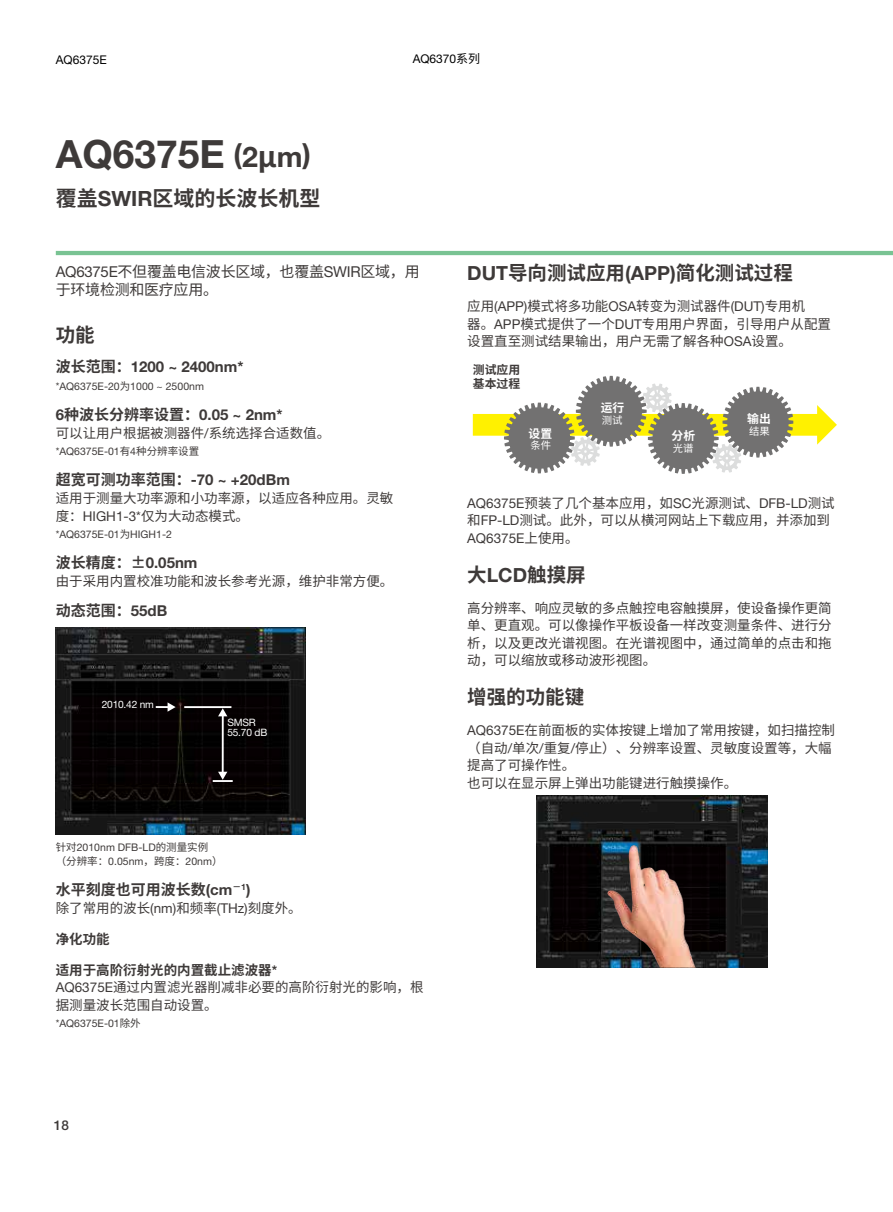
<style>
.page{position:relative;width:893px;height:1212px;background:#fff}
.page>*{position:absolute;margin:0;border:0;box-sizing:border-box;transform-origin:0 0}
.t1{font:700 39px "Helvetica Neue LT Pro";color:#3e3a39}
.t2{font:700 21px "Noto Sans Hans";color:#3e3a39}
.t3{font:700 19.5px "Noto Sans Hans";color:#3e3a39}
.t4{font:700 15px "Helvetica Neue LT Pro";color:#3e3a39}
.t5{font:15px/18px "Noto Sans Hans";letter-spacing:-.02em;color:#3e3a39}
.t6{font:700 15px "Noto Sans Hans";color:#3e3a39}
.t7{font:13.5px/17.5px "Noto Sans Hans";color:#3e3a39}
.t8{font:13.5px "Helvetica Neue LT Std";color:#3e3a39}
.t9{font:700 13.5px "Noto Sans Hans";color:#3e3a39}
.t10{font:500 13.5px "Helvetica Neue LT Std";color:#3e3a39}
.t11{font:12px "Helvetica Neue LT Std";color:#000}
.t12{font:700 11.85px "Noto Sans Hans";color:#fff}
.t13{font:700 11.85px/14.2px "Noto Sans Hans";color:#3f3b3a}
.t14{font:10.5px "Helvetica Neue LT Std";color:#3e3a39}
.t15{font:10.5px "Noto Sans Hans";color:#3e3a39}
.t16{font:10.35px "Noto Sans Hans";color:#fff}
.t17{font:10.2px/10.1px "Helvetica Neue LT Std";letter-spacing:-.02em;color:#fff}
.s1{font-size:28.5px}
.s2{font-family:"Noto Sans Hans";font-size:28.5px}
.s3{font-family:"Helvetica Neue LT Pro"}
.s4{font-family:"Noto Sans Hans"}
.s5{font-family:"Helvetica Neue LT Std"}
.s6{font-weight:700}
.s7{font-family:"Helvetica Neue LT Pro";font-weight:700}
</style>
<div class="page">
<hr style="left:56px;top:251px;width:837px;height:4px;background:#79c393">
<img style="left:537px;top:795px;width:230px;height:173px">
<img style="left:607px;top:845px;width:89px;height:123px">
<img style="left:56px;top:627px;width:249px;height:208px">
<hr style="left:222px;top:714px;width:2px;height:59px;background:#fff">
<svg style="left:218px;top:772px;width:9px;height:8px"></svg>
<svg style="left:218px;top:708px;width:9px;height:8px"></svg>
<hr style="left:213px;top:780px;width:20px;height:2px;background:#fff">
<hr style="left:184px;top:706px;width:47px;height:2px;background:#fff">
<svg style="left:156px;top:702px;width:20px;height:10px"></svg>
<div style="left:473px;top:414px;width:347px;height:22px;background:#fff100"></div>
<svg style="left:817px;top:405px;width:20px;height:40px"></svg>
<svg style="left:504px;top:376px;width:289px;height:98px"></svg>
<p class="t11" style="left:56px;top:52px;width:52px">AQ6375E</p>
<h1 class="t1" style="left:56px;top:130px;width:257px">AQ6375E <span class="s1">(2</span><span class="s2">μ</span><span class="s1">m)</span></h1>
<h2 class="t2" style="left:56px;top:186px;width:266px">覆盖<span class="s3">SWIR</span>区域的长波长机型</h2>
<p class="t11" style="left:413px;top:51px;width:69px">AQ6370<span class="s4">系列</span></p>
<p class="t5" style="left:56px;top:262px;width:365px"><span class="s5">AQ6375E</span>不但覆盖电信波长区域，也覆盖<span class="s5">SWIR</span>区域，用于环境检测和医疗应用。</p>
<h3 class="t3" style="left:56px;top:324px;width:40px">功能</h3>
<p class="t4" style="left:56px;top:358px;width:189px"><span class="s4">波长范围：</span>1200 ~ 2400nm*</p>
<p class="t14" style="left:56px;top:380px;width:150px">*AQ6375E-20<span class="s4">为</span>1000 ~ 2500nm</p>
<p class="t4" style="left:56px;top:405px;width:228px">6<span class="s4">种波长分辨率设置：</span>0.05 ~ 2nm*</p>
<p class="t7" style="left:56px;top:425px;width:276px">可以让用户根据被测器件<span class="s5">/</span>系统选择合适数值。</p>
<p class="t14" style="left:56px;top:445px;width:145px">*AQ6375E-01<span class="s4">有</span>4<span class="s4">种分辨率设置</span></p>
<p class="t4" style="left:56px;top:470px;width:236px"><span class="s4">超宽可测功率范围：</span>-70 ~ +20dBm</p>
<p class="t7" style="left:56px;top:490px;width:339px">适用于测量大功率源和小功率源，以适应各种应用。灵敏度：<span class="s5">HIGH1-3*</span>仅为大动态模式。</p>
<p class="t14" style="left:56px;top:528px;width:118px">*AQ6375E-01<span class="s4">为</span>HIGH1-2</p>
<p class="t6" style="left:56px;top:554px;width:143px">波长精度：±<span class="s3">0.05nm</span></p>
<p class="t7" style="left:56px;top:573px;width:339px">由于采用内置校准功能和波长参考光源，维护非常方便。</p>
<p class="t6" style="left:56px;top:602px;width:113px">动态范围：<span class="s3">55dB</span></p>
<p class="t17" style="left:102px;top:699px;width:54px">2010.42 nm</p>
<p class="t17" style="left:227px;top:718px;width:41px">SMSR<br>55.70 dB</p>
<p class="t14" style="left:56px;top:841px;width:154px"><span class="s4">针对</span>2010nm DFB-LD<span class="s4">的测量实例</span></p>
<p class="t15" style="left:56px;top:855px;width:168px">（分辨率：<span class="s5">0.05nm</span>，跨度：<span class="s5">20nm</span>）</p>
<p class="t6" style="left:56px;top:881px;width:196px">水平刻度也可用波长数<span class="s3">(cm</span><sup>－</sup><sup>1</sup><span class="s3">)</span></p>
<p class="t7" style="left:56px;top:900px;width:247px">除了常用的波长<span class="s5">(nm)</span>和频率<span class="s5">(THz)</span>刻度外。</p>
<p class="t9" style="left:56px;top:931px;width:55px">净化功能</p>
<p class="t7" style="left:56px;top:961px;width:369px"><span class="s6">适用于高阶衍射光的内置截止滤波器</span><span class="s7">*<br></span><span class="s5">AQ6375E</span>通过内置滤光器削减非必要的高阶衍射光的影响，根据测量波长范围自动设置。</p>
<p class="t14" style="left:56px;top:1017px;width:87px">*AQ6375E-01<span class="s4">除外</span></p>
<p class="t10" style="left:54px;top:1117px;width:17px">18</p>
<h3 class="t3" style="left:467px;top:262px;width:327px"><span class="s3">DUT</span>导向测试应用<span class="s3">(APP)</span>简化测试过程</h3>
<p class="t7" style="left:467px;top:298px;width:365px">应用<span class="s5">(APP)</span>模式将多功能<span class="s5">OSA</span>转变为测试器件<span class="s5">(DUT)</span>专用机<br>器。<span class="s5">APP</span>模式提供了一个<span class="s5">DUT</span>专用用户界面，引导用户从配置设置直至测试结果输出，用户无需了解各种<span class="s5">OSA</span>设置。</p>
<p class="t13" style="left:473px;top:363px;width:49px">测试应用基本过程</p>
<p class="t12" style="left:529px;top:427px;width:25px">设置</p>
<p class="t16" style="left:531px;top:440px;width:22px">条件</p>
<p class="t12" style="left:601px;top:401px;width:25px">运行</p>
<p class="t16" style="left:602px;top:414px;width:22px">测试</p>
<p class="t12" style="left:672px;top:429px;width:25px">分析</p>
<p class="t16" style="left:673px;top:442px;width:22px">光谱</p>
<p class="t12" style="left:747px;top:412px;width:25px">输出</p>
<p class="t16" style="left:749px;top:425px;width:22px">结果</p>
<p class="t7" style="left:467px;top:494px;width:369px"><span class="s5">AQ6375E</span>预装了几个基本应用，如<span class="s5">SC</span>光源测试、<span class="s5">DFB-LD</span>测试和<span class="s5">FP-LD</span>测试。此外，可以从横河网站上下载应用，并添加到</p>
<p class="t8" style="left:467px;top:530px;width:113px">AQ6375E<span class="s4">上使用。</span></p>
<h3 class="t3" style="left:467px;top:563px;width:120px">大<span class="s3">LCD</span>触摸屏</h3>
<p class="t7" style="left:467px;top:599px;width:366px;text-align:justify">高分辨率、响应灵敏的多点触控电容触摸屏，使设备操作更简单、更直观。可以像操作平板设备一样改变测量条件、进行分析，以及更改光谱视图。在光谱视图中，通过简单的点击和拖动，可以缩放或移动波形视图。</p>
<h3 class="t3" style="left:467px;top:686px;width:118px">增强的功能键</h3>
<p class="t7" style="left:467px;top:722px;width:369px"><span class="s5">AQ6375E</span>在前面板的实体按键上增加了常用按键，如扫描控制（自动<span class="s5">/</span>单次<span class="s5">/</span>重复<span class="s5">/</span>停止）、分辨率设置、灵敏度设置等，大幅提高了可操作性。<br>也可以在显示屏上弹出功能键进行触摸操作。</p>
</div>
